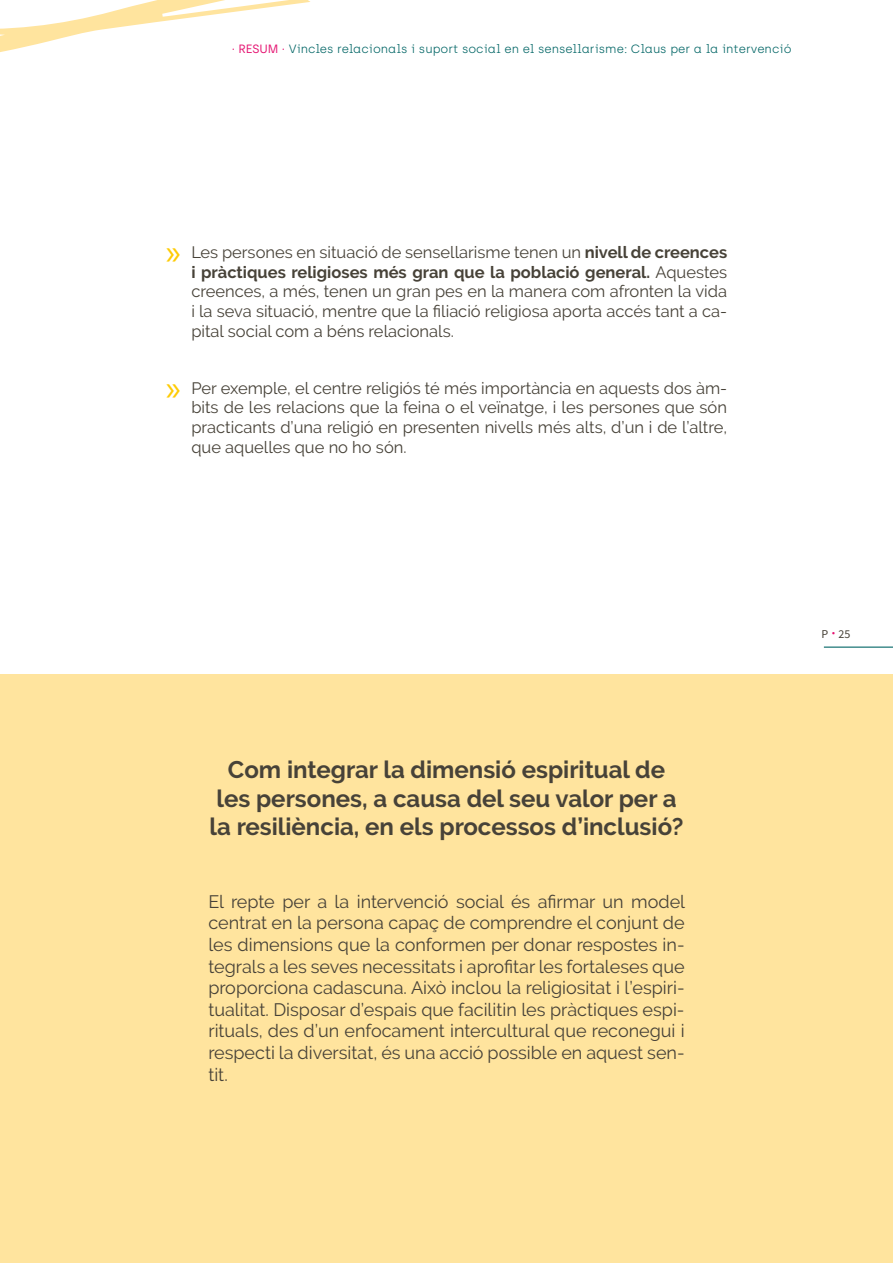
<style>
.page{position:relative;width:893px;height:1263px;background:#fff}
.page>*{position:absolute;margin:0;border:0;box-sizing:border-box;transform-origin:0 0}
.t1{font:700 24px/28.8px "Raleway";color:#474238;text-align:center}
.t2{font:18px/21.6px "Raleway";color:#474238;text-align:justify}
.t3{font:16.5px/19.8px "Raleway";color:#474238;text-align:justify}
.t4{font:300 12px "Archia";color:#036666}
.t5{font:12px "Source Sans Pro";color:#474238}
.s1{font-weight:400;color:#e51170}
.s2{font-family:"Myriad Pro";font-size:36px;color:#fecb04}
.s3{font-weight:700}
.s4{font-weight:600;font-size:15px;color:#e51170}
</style>
<div class="page">
<hr style="left:824px;top:646px;width:69px;height:2px;background:#036666">
<svg style="left:0;top:0;width:310px;height:52px"></svg>
<div style="left:0;top:674px;width:893px;height:589px;background:#ffe49e"></div>
<p class="t4" style="left:232px;top:42px;width:561px"><span class="s1">· RESUM ·</span> Vincles relacionals i suport social en el sensellarisme: Claus per a la intervenció</p>
<p class="t3" style="left:191px;top:242px;width:537px;text-indent:-26px"><span class="s2">»</span> Les persones en situació de sensellarisme tenen un <span class="s3">nivell de creences i pràctiques religioses més gran que la població general.</span> Aquestes creences, a més, tenen un gran pes en la manera com afronten la vida i la seva situació, mentre que la filiació religiosa aporta accés tant a ca&shy;pital social com a béns relacionals.</p>
<p class="t3" style="left:191px;top:378px;width:537px;text-indent:-26px"><span class="s2">»</span> Per exemple, el centre religiós té més importància en aquests dos àm&shy;bits de les relacions que la feina o el veïnatge, i les persones que són practicants d’una religió en presenten nivells més alts, d’un i de l’altre, que aquelles que no ho són.</p>
<h1 class="t1" style="left:210px;top:755px;width:475px">Com integrar la dimensió espiritual de les persones, a causa del seu valor per a la resiliència, en els processos d’inclusió?</h1>
<p class="t2" style="left:208px;top:890px;width:478px">El repte per a la intervenció social és afirmar un model centrat en la persona capaç de comprendre el conjunt de les dimensions que la conformen per donar respostes in&shy;tegrals a les seves necessitats i aprofitar les fortaleses que proporciona cadascuna. Això inclou la religiositat i l’espiri&shy;tualitat. Disposar d’espais que facilitin les pràctiques espi&shy;rituals, des d’un enfocament intercultural que reconegui i respecti la diversitat, és una acció possible en aquest sen&shy;tit.</p>
<p class="t5" style="left:821px;top:626px;width:30px">P <span class="s4">·</span> 25</p>
</div>
